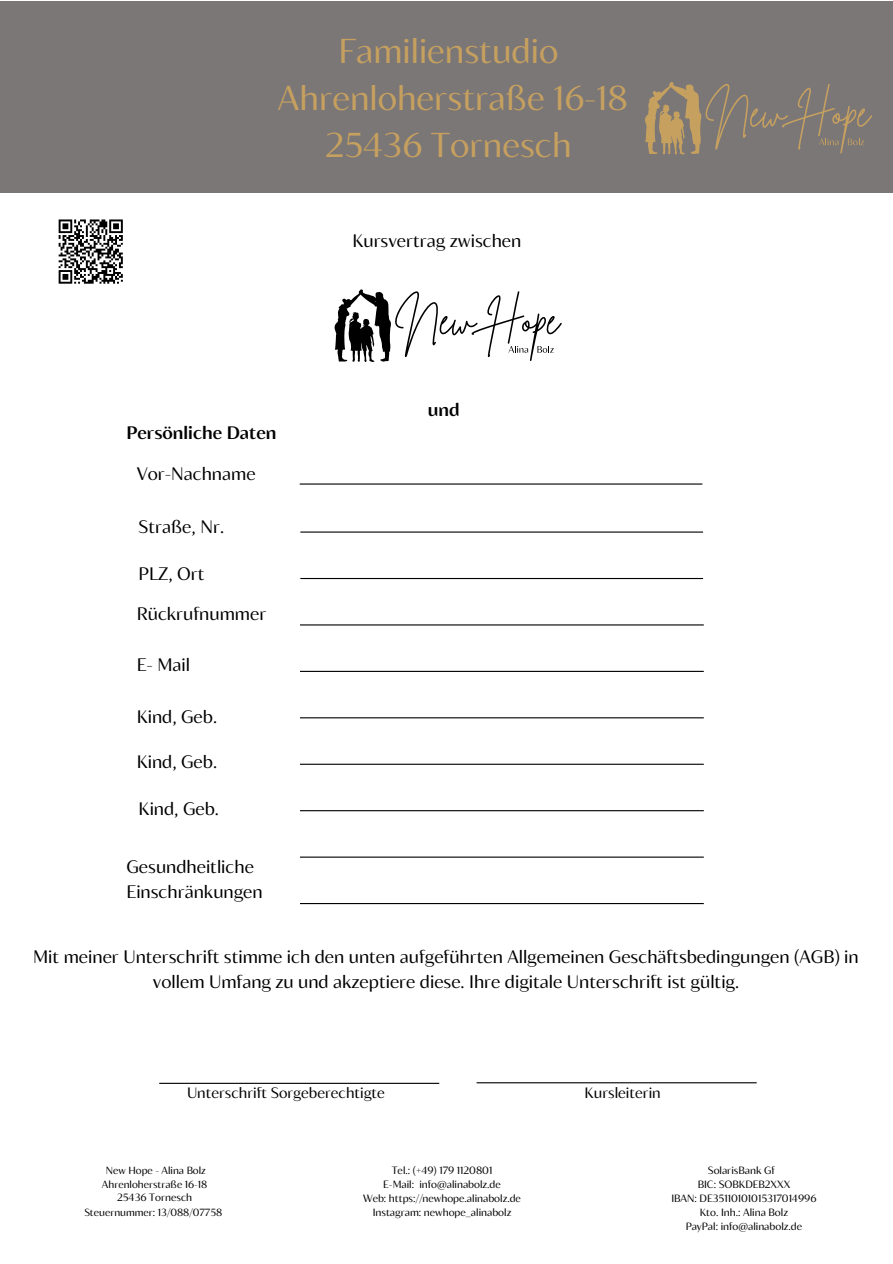
<style>
.page{position:relative;width:893px;height:1264px;background:#fff}
.page>*{position:absolute;margin:0;border:0;box-sizing:border-box;transform-origin:0 0}
.t1{font:34.35px/47.2px "Blacker Sans Text";color:#c6a05f;text-align:center}
.t2{font:18px/24.8px "Blacker Sans Text";color:#000}
.t3{font:700 18px "Blacker Sans Text";color:#000}
.t4{font:15px "Blacker Sans Text";color:#000}
.t5{font:10.5px/14px "Blacker Sans Text";color:#000;text-align:center}
.t6{font:10.35px/13.8px "Blacker Sans Text";color:#000;text-align:center}
</style>
<div class="page">
<hr style="left:159px;top:1082px;width:280px;height:1px;background:#000">
<hr style="left:476px;top:1082px;width:280px;height:1px;background:#000">
<svg style="left:334px;top:289px;width:228px;height:73px"></svg>
<hr style="left:300px;top:531px;width:403px;height:1px;background:#000">
<hr style="left:300px;top:483px;width:402px;height:1px;background:#000">
<hr style="left:300px;top:578px;width:403px;height:1px;background:#000">
<hr style="left:300px;top:624px;width:403px;height:1px;background:#000">
<hr style="left:300px;top:670px;width:403px;height:2px;background:#000">
<hr style="left:300px;top:717px;width:403px;height:1px;background:#000">
<hr style="left:300px;top:763px;width:403px;height:1px;background:#000">
<hr style="left:300px;top:856px;width:403px;height:1px;background:#000">
<hr style="left:300px;top:903px;width:403px;height:1px;background:#000">
<div style="left:0;top:1px;width:892px;height:191px;background:#7b7777"></div>
<hr style="left:300px;top:810px;width:403px;height:1px;background:#000">
<svg style="left:645px;top:82px;width:227px;height:72px"></svg>
<svg style="left:58px;top:219px;width:65px;height:65px"></svg>
<h1 class="t1" style="left:278px;top:26px;width:351px">Familienstudio<br>Ahrenloherstraße 16-18<br>25436 Tornesch</h1>
<p class="t2" style="left:352px;top:227px;width:170px">Kursvertrag zwischen</p>
<p class="t3" style="left:126px;top:422px;width:151px">Persönliche Daten</p>
<p class="t2" style="left:137px;top:460px;width:120px">Vor-Nachname</p>
<p class="t2" style="left:139px;top:513px;width:87px">Straße, Nr.</p>
<p class="t2" style="left:139px;top:560px;width:67px">PLZ, Ort</p>
<p class="t2" style="left:137px;top:600px;width:131px">Rückrufnummer</p>
<p class="t2" style="left:137px;top:652px;width:55px">E- Mail</p>
<p class="t2" style="left:137px;top:703px;width:82px">Kind, Geb.</p>
<p class="t2" style="left:137px;top:748px;width:82px">Kind, Geb.</p>
<p class="t2" style="left:139px;top:795px;width:82px">Kind, Geb.</p>
<p class="t2" style="left:126px;top:854px;width:138px">Gesundheitliche<br>Einschränkungen</p>
<p class="t3" style="left:428px;top:398px;width:33px">und</p>
<p class="t2" style="left:33px;top:943px;width:827px;text-align:center">Mit meiner Unterschrift stimme ich den unten aufgeführten Allgemeinen Geschäftsbedingungen (AGB) in vollem Umfang zu und akzeptiere diese. Ihre digitale Unterschrift ist gültig.</p>
<p class="t4" style="left:187px;top:1083px;width:199px">Unterschrift Sorgeberechtigte</p>
<p class="t4" style="left:584px;top:1083px;width:78px">Kursleiterin</p>
<p class="t6" style="left:102px;top:1162px;width:107px">New Hope - Alina Bolz<br>Ahrenloherstraße 16-18</p>
<p class="t5" style="left:117px;top:1190px;width:77px">25436 Tornesch</p>
<p class="t6" style="left:84px;top:1204px;width:139px">Steuernummer: 13/088/07758</p>
<p class="t5" style="left:363px;top:1162px;width:159px">Tel.: (+49) 179 1120801<br>E-Mail: info@alinabolz.de<br>Web: https://newhope.alinabolz.de<br>Instagram: newhope_alinabolz</p>
<p class="t5" style="left:671px;top:1162px;width:146px">SolarisBank Gf<br>BIC: SOBKDEB2XXX<br>IBAN: DE35110101015317014996<br>Kto. Inh.: Alina Bolz<br>PayPal: info@alinabolz.de</p>
</div>
